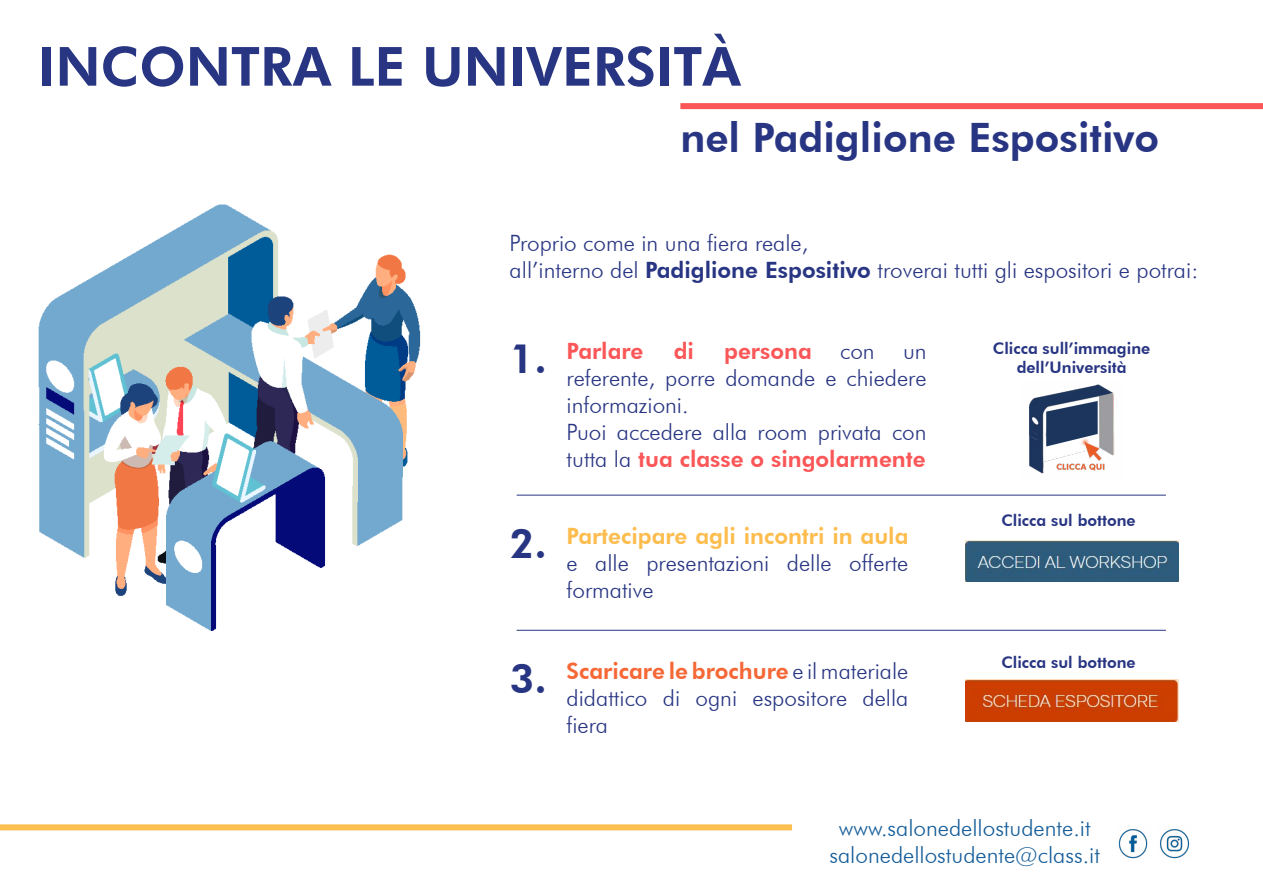
<style>
.page{position:relative;width:1263px;height:893px;background:#fff}
.page>*{position:absolute;margin:0;border:0;box-sizing:border-box;transform-origin:0 0}
.t1{font:800 54px "Futura BT";color:#283583}
.t2{font:800 40.5px "Futura BT";color:#283583}
.t3{font:300 22.5px/27px "Futura BT";color:#283583}
.t4{font:300 22.5px/27px "Futura BT";color:#155d9a;text-align:center}
.t5{font:800 22.5px "Futura BT";color:#fdbd4e}
.t6{font:800 22.5px "Futura BT";color:#fb5758}
.t7{font:800 15.9px "Futura BT";color:#283583}
.s1{font-weight:800}
.s2{font-weight:800;color:#fb5758}
.s3{font-weight:800;color:#f66836}
</style>
<div class="page">
<div style="left:0;top:824px;width:792px;height:6px;background:#fdbf4e"></div>
<img style="left:1118px;top:829px;width:30px;height:30px">
<img style="left:1160px;top:829px;width:30px;height:30px">
<div style="left:680px;top:103px;width:583px;height:6px;background:#fb5758"></div>
<img style="left:38px;top:204px;width:383px;height:427px">
<img style="left:1029px;top:384px;width:86px;height:90px">
<svg style="left:1046px;top:401px;width:52px;height:45px"></svg>
<img style="left:965px;top:541px;width:214px;height:41px">
<img style="left:965px;top:680px;width:214px;height:41px">
<hr style="left:517px;top:495px;width:649px;height:1px;background:#283583">
<hr style="left:517px;top:630px;width:649px;height:1px;background:#283583">
<h1 class="t1" style="left:38px;top:34px;width:704px">INCONTRA LE UNIVERSITÀ</h1>
<h2 class="t2" style="left:680px;top:113px;width:480px">nel Padiglione Espositivo</h2>
<p class="t3" style="left:510px;top:230px;width:690px">Proprio come in una fiera reale,<br>all’interno del <span class="s1">Padiglione Espositivo</span> troverai tutti gli espositori e potrai:</p>
<h2 class="t2" style="left:510px;top:334px;width:39px">1.</h2>
<p class="t3" style="left:567px;top:337px;width:361px;text-indent:336px">un referente, porre domande e chiedere informazioni.<br>Puoi accedere alla room privata con tutta la <span class="s2">tua classe o singolarmente</span></p>
<p class="t7" style="left:993px;top:339px;width:159px">Clicca sull’immagine</p>
<p class="t6" style="left:567px;top:337px;width:78px">Parlare</p>
<p class="t6" style="left:674px;top:337px;width:22px">di</p>
<p class="t6" style="left:724px;top:337px;width:89px">persona</p>
<p class="t3" style="left:840px;top:337px;width:36px">con</p>
<p class="t7" style="left:1017px;top:358px;width:111px">dell’Università</p>
<h2 class="t2" style="left:510px;top:519px;width:39px">2.</h2>
<p class="t5" style="left:567px;top:523px;width:343px">Partecipare agli incontri in aula</p>
<p class="t3" style="left:567px;top:550px;width:343px">e alle presentazioni delle offerte formative</p>
<p class="t7" style="left:1001px;top:511px;width:136px">Clicca sul bottone</p>
<h2 class="t2" style="left:510px;top:653px;width:39px">3.</h2>
<p class="t3" style="left:567px;top:657px;width:343px;text-align:justify"><span class="s3">Scaricare le brochure</span> e il materiale didattico di ogni espositore della fiera</p>
<p class="t7" style="left:1001px;top:652px;width:136px">Clicca sul bottone</p>
<p class="t4" style="left:829px;top:814px;width:272px">www.salonedellostudente.it salonedellostudente@class.it</p>
</div>
